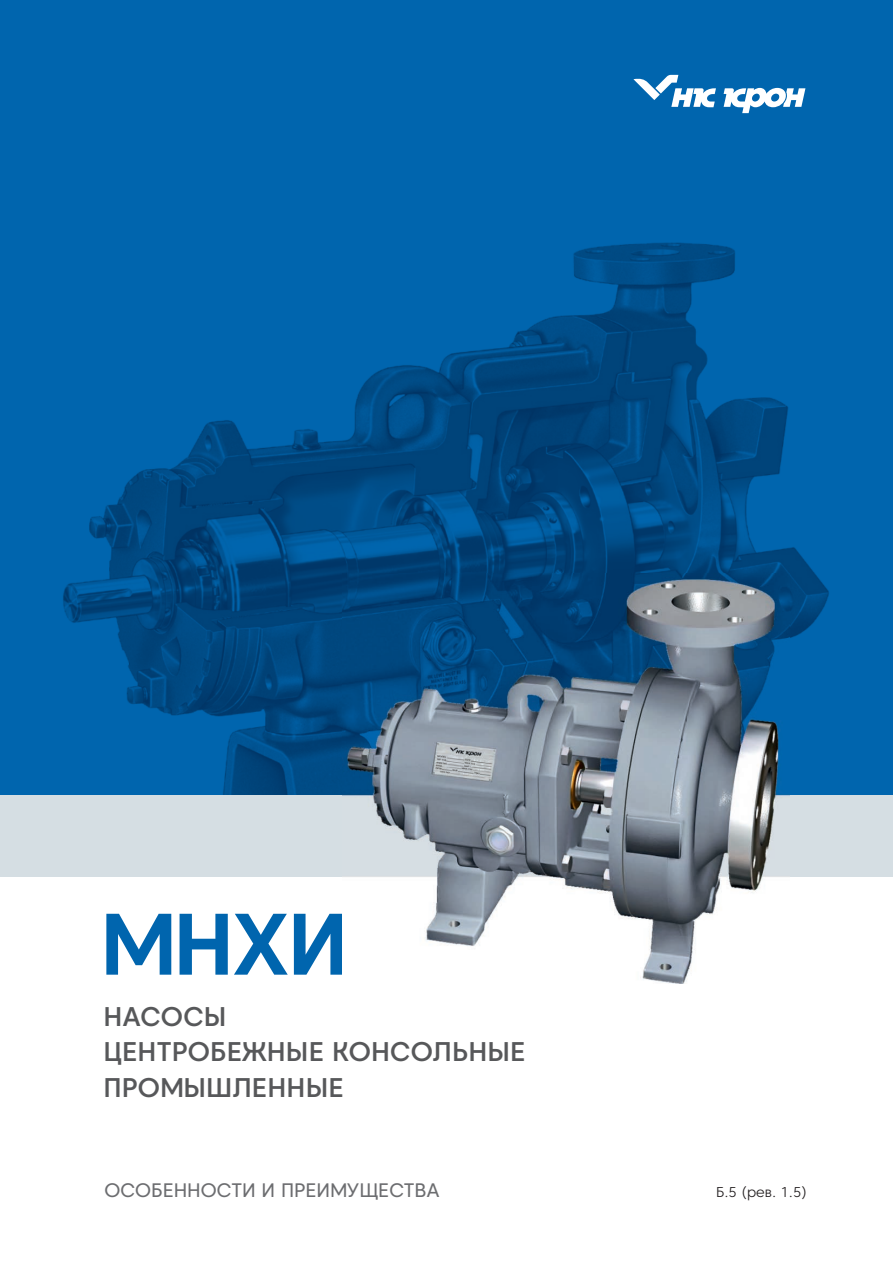
<style>
.page{position:relative;width:893px;height:1263px;background:#fff}
.page>*{position:absolute;margin:0;border:0;box-sizing:border-box;transform-origin:0 0}
.t1{font:700 87px "Caros";color:#0065ae}
.t2{font:500 27px/35.8px "Caros";letter-spacing:.005em;color:#57585a}
.t3{font:19.5px "Caros";color:#6c6d70}
.t4{font:300 14.25px "Caros";color:#231f20}
</style>
<div class="page">
<div style="left:0;top:0;width:893px;height:806px;background:#0065ae"></div>
<img style="left:63px;top:242px;width:766px;height:553px">
<svg style="left:724px;top:88px;width:81px;height:25px"></svg>
<svg style="left:633px;top:75px;width:83px;height:32px"></svg>
<div style="left:0;top:795px;width:893px;height:82px;background:#d5dee3"></div>
<img style="left:342px;top:574px;width:448px;height:409px">
<h1 class="t1" style="left:100px;top:913px;width:250px">МНХИ</h1>
<p class="t2" style="left:103px;top:1001px;width:424px">НАСОСЫ<br>ЦЕНТРОБЕЖНЫЕ КОНСОЛЬНЫЕ<br>ПРОМЫШЛЕННЫЕ</p>
<p class="t3" style="left:104px;top:1183px;width:337px">ОСОБЕННОСТИ И ПРЕИМУЩЕСТВА</p>
<p class="t4" style="left:716px;top:1186px;width:93px">Б.5 (рев. 1.5)</p>
</div>
